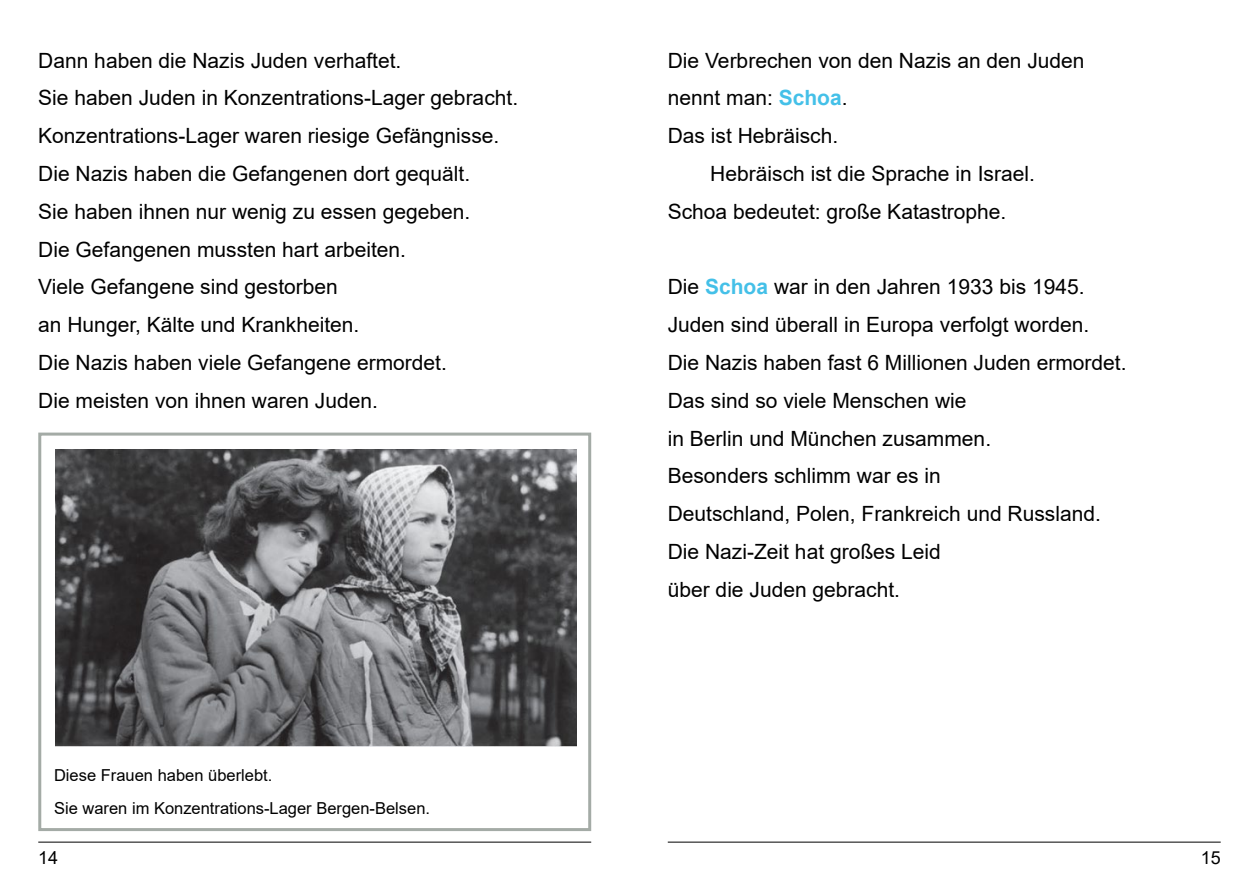
<style>
.page{position:relative;width:1259px;height:893px;background:#fff}
.page>*{position:absolute;margin:0;border:0;box-sizing:border-box;transform-origin:0 0}
.p-Fließtext{font:21px "Arial";color:#000}
.p-Fließtext_Einrücku{font:21px "Arial";color:#000}
.t1{font:18px "Arial";color:#000}
.p-Bildunterschrift{font:16.5px "Arial";color:#000}
.s1{font-weight:700;color:#44c0e8}
</style>
<div class="page">
<hr style="left:668px;top:842px;width:552px;height:1px;background:#000">
<hr style="left:38px;top:842px;width:553px;height:1px;background:#000">
<div style="left:38px;top:433px;width:553px;height:398px;border:3px solid #a4aba6"></div>
<img style="left:56px;top:450px;width:521px;height:297px">
<p class="p-Fließtext" style="left:38px;top:46px;width:361px">Dann haben die Nazis Juden verhaftet.</p>
<p class="p-Fließtext" style="left:38px;top:84px;width:478px">Sie haben Juden in Konzentrations-Lager gebracht.</p>
<p class="p-Fließtext" style="left:38px;top:121px;width:459px">Konzentrations-Lager waren riesige Gefängnisse.</p>
<p class="p-Fließtext" style="left:38px;top:159px;width:430px">Die Nazis haben die Gefangenen dort gequält.</p>
<p class="p-Fließtext" style="left:38px;top:197px;width:430px">Sie haben ihnen nur wenig zu essen gegeben.</p>
<p class="p-Fließtext" style="left:38px;top:235px;width:365px">Die Gefangenen mussten hart arbeiten.</p>
<p class="p-Fließtext" style="left:38px;top:273px;width:301px">Viele Gefangene sind gestorben</p>
<p class="p-Fließtext" style="left:38px;top:310px;width:319px">an Hunger, Kälte und Krankheiten.</p>
<p class="p-Fließtext" style="left:38px;top:348px;width:406px">Die Nazis haben viele Gefangene ermordet.</p>
<p class="p-Fließtext" style="left:38px;top:386px;width:337px">Die meisten von ihnen waren Juden.</p>
<p class="p-Bildunterschrift" style="left:54px;top:764px;width:217px">Diese Frauen haben überlebt.</p>
<p class="p-Bildunterschrift" style="left:54px;top:797px;width:375px">Sie waren im Konzentrations-Lager Bergen-Belsen.</p>
<p class="p-Fließtext" style="left:668px;top:46px;width:418px">Die Verbrechen von den Nazis an den Juden</p>
<p class="p-Fließtext" style="left:668px;top:84px;width:178px">nennt man: <span class="s1">Schoa</span>.</p>
<p class="p-Fließtext" style="left:668px;top:121px;width:168px">Das ist Hebräisch.</p>
<p class="p-Fließtext_Einrücku" style="left:710px;top:159px;width:322px">Hebräisch ist die Sprache in Israel.</p>
<p class="p-Fließtext" style="left:668px;top:197px;width:336px">Schoa bedeutet: große Katastrophe.</p>
<p class="p-Fließtext" style="left:668px;top:273px;width:414px">Die <span class="s1">Schoa</span> war in den Jahren 1933 bis 1945.</p>
<p class="p-Fließtext" style="left:668px;top:310px;width:419px">Juden sind überall in Europa verfolgt worden.</p>
<p class="p-Fließtext" style="left:668px;top:348px;width:456px">Die Nazis haben fast 6 Millionen Juden ermordet.</p>
<p class="p-Fließtext" style="left:668px;top:386px;width:300px">Das sind so viele Menschen wie</p>
<p class="p-Fließtext" style="left:668px;top:424px;width:321px">in Berlin und München zusammen.</p>
<p class="p-Fließtext" style="left:668px;top:462px;width:275px">Besonders schlimm war es in</p>
<p class="p-Fließtext" style="left:668px;top:499px;width:431px">Deutschland, Polen, Frankreich und Russland.</p>
<p class="p-Fließtext" style="left:668px;top:537px;width:275px">Die Nazi-Zeit hat großes Leid</p>
<p class="p-Fließtext" style="left:668px;top:575px;width:230px">über die Juden gebracht.</p>
<p class="t1" style="left:38px;top:845px;width:22px">14</p>
<p class="t1" style="left:1200px;top:845px;width:22px">15</p>
</div>
